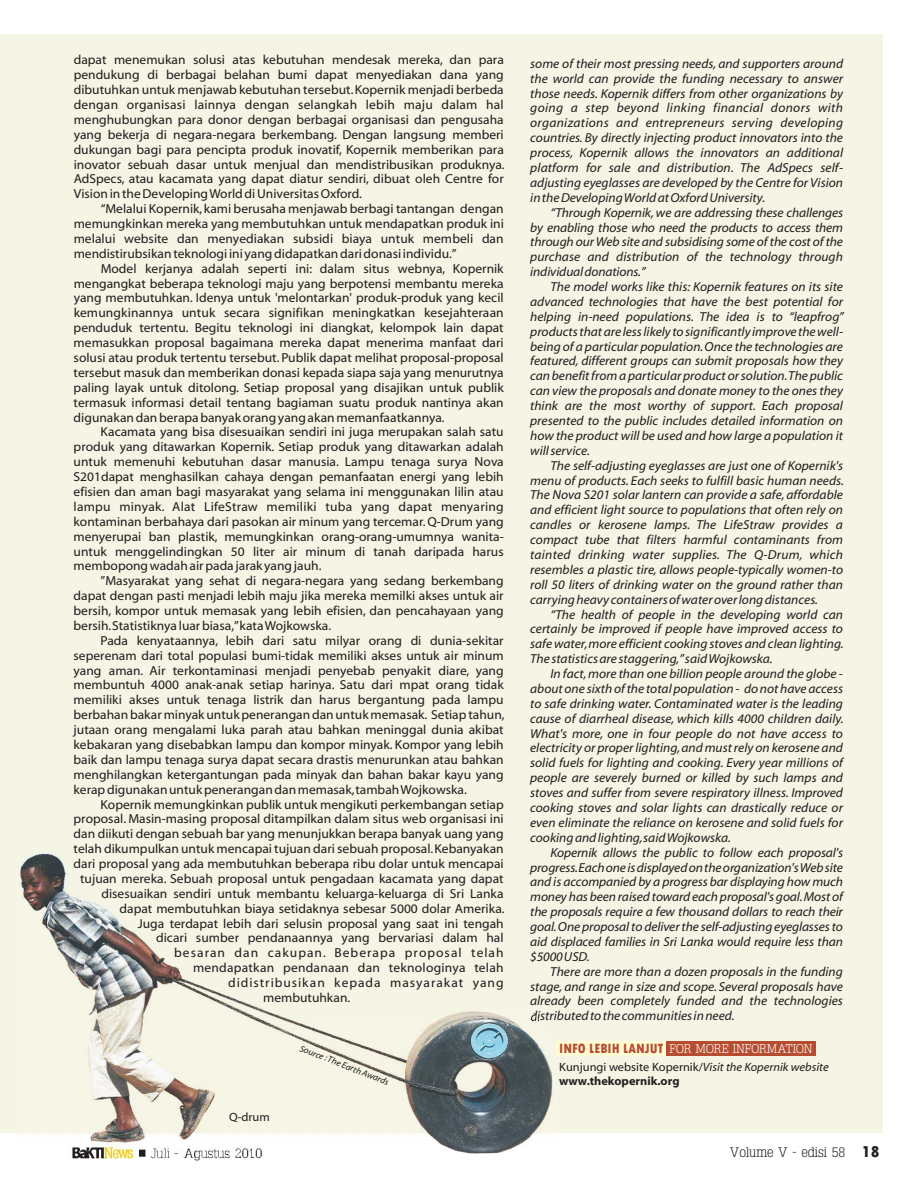
<style>
.page{position:relative;width:918px;height:1188px;background:#fff}
.page>*{position:absolute;margin:0;border:0;box-sizing:border-box;transform-origin:0 0}
.t1{font:300 13.5px "Typo Slabserif";color:#231f20}
.t2{font:13.05px/14.9px "Myriad Web Pro";color:#231f20;text-align:justify}
.t3{font:italic 13.05px/14.9px "Myriad Web Pro";color:#231f20;text-align:justify}
.t4{font:13.05px "Myriad Web Pro";letter-spacing:.02em;color:#231f20}
.t5{font:13.05px "Myriad Web Pro";letter-spacing:.08em;color:#231f20}
.t6{font:13.05px "Myriad Web Pro";letter-spacing:.075em;color:#231f20}
.t7{font:300 12.45px "Typo Slabserif";color:#fff}
.t8{font:12px/13.6px "Myriad Web Pro";color:#231f20}
.t9{font:italic 9px "Myriad Web Pro";color:#231f20}
.s1{font-family:"Tw Cen";font-weight:800;font-stretch:condensed;font-size:14.1px;color:#b64d30}
.s2{font-style:italic}
.s3{font-weight:700}
.s4{font-family:"Tw Cen";font-weight:800;font-stretch:condensed;font-size:16.5px}
</style>
<div class="page">
<div style="left:0;top:34px;width:883px;height:1099px;background:#f5f5e5"></div>
<img style="left:15px;top:853px;width:542px;height:306px">
<div style="left:556px;top:1041px;width:110px;height:15px;background:#fffcd5"></div>
<div style="left:666px;top:1041px;width:150px;height:15px;background:#b64d30"></div>
<p class="t2" style="left:74px;top:54px;width:433px">dapat menemukan solusi atas kebutuhan mendesak mereka, dan para pendukung di berbagai belahan bumi dapat menyediakan dana yang dibutuhkan untuk menjawab kebutuhan tersebut. Kopernik menjadi berbeda dengan organisasi lainnya dengan selangkah lebih maju dalam hal menghubungkan para donor dengan berbagai organisasi dan pengusaha yang bekerja di negara-negara berkembang. Dengan langsung memberi dukungan bagi para pencipta produk inovatif, Kopernik memberikan para inovator sebuah dasar untuk menjual dan mendistribusikan produknya.<br>AdSpecs, atau kacamata yang dapat diatur sendiri, dibuat oleh Centre for Vision in the Developing World di Universitas Oxford.</p>
<p class="t2" style="left:74px;top:202px;width:432px;text-indent:27px">“Melalui Kopernik, kami berusaha menjawab berbagi tantangan dengan memungkinkan mereka yang membutuhkan untuk mendapatkan produk ini melalui website dan menyediakan subsidi biaya untuk membeli dan mendistirubsikan teknologi ini yang didapatkan dari donasi individu.”</p>
<p class="t2" style="left:74px;top:262px;width:432px;text-indent:27px">Model kerjanya adalah seperti ini: dalam situs webnya, Kopernik mengangkat beberapa teknologi maju yang berpotensi membantu mereka yang membutuhkan. Idenya untuk 'melontarkan' produk-produk yang kecil kemungkinannya untuk secara signifikan meningkatkan kesejahteraan penduduk tertentu. Begitu teknologi ini diangkat, kelompok lain dapat memasukkan proposal bagaimana mereka dapat menerima manfaat dari solusi atau produk tertentu tersebut. Publik dapat melihat proposal-proposal tersebut masuk dan memberikan donasi kepada siapa saja yang menurutnya paling layak untuk ditolong. Setiap proposal yang disajikan untuk publik termasuk informasi detail tentang bagiaman suatu produk nantinya akan digunakan dan berapa banyak orang yang akan memanfaatkannya.</p>
<p class="t2" style="left:74px;top:426px;width:432px;text-indent:27px">Kacamata yang bisa disesuaikan sendiri ini juga merupakan salah satu produk yang ditawarkan Kopernik. Setiap produk yang ditawarkan adalah untuk memenuhi kebutuhan dasar manusia. Lampu tenaga surya Nova S201dapat menghasilkan cahaya dengan pemanfaatan energi yang lebih efisien dan aman bagi masyarakat yang selama ini menggunakan lilin atau lampu minyak. Alat LifeStraw memiliki tuba yang dapat menyaring kontaminan berbahaya dari pasokan air minum yang tercemar. Q-Drum yang menyerupai ban plastik, memungkinkan orang-orang-umumnya wanita&shy;untuk menggelindingkan 50 liter air minum di tanah daripada harus membopong wadah air pada jarak yang jauh.</p>
<p class="t2" style="left:74px;top:575px;width:432px;text-indent:27px">”Masyarakat yang sehat di negara-negara yang sedang berkembang dapat dengan pasti menjadi lebih maju jika mereka memilki akses untuk air bersih, kompor untuk memasak yang lebih efisien, dan pencahayaan yang bersih. Statistiknya luar biasa,” kata Wojkowska.</p>
<p class="t2" style="left:74px;top:634px;width:433px;text-indent:27px">Pada kenyataannya, lebih dari satu milyar orang di dunia-sekitar seperenam dari total populasi bumi-tidak memiliki akses untuk air minum yang aman. Air terkontaminasi menjadi penyebab penyakit diare, yang membuntuh 4000 anak-anak setiap harinya. Satu dari mpat orang tidak memiliki akses untuk tenaga listrik dan harus bergantung pada lampu berbahan bakar minyak untuk penerangan dan untuk memasak. Setiap tahun, jutaan orang mengalami luka parah atau bahkan meninggal dunia akibat kebakaran yang disebabkan lampu dan kompor minyak. Kompor yang lebih baik dan lampu tenaga surya dapat secara drastis menurunkan atau bahkan menghilangkan ketergantungan pada minyak dan bahan bakar kayu yang kerap digunakan untuk penerangan dan memasak, tambah Wojkowska.</p>
<p class="t2" style="left:101px;top:798px;width:405px">Kopernik memungkinkan publik untuk mengikuti perkembangan setiap</p>
<p class="t2" style="left:74px;top:813px;width:432px">proposal. Masin-masing proposal ditampilkan dalam situs web organisasi ini</p>
<p class="t2" style="left:74px;top:828px;width:432px">dan diikuti dengan sebuah bar yang menunjukkan berapa banyak uang yang</p>
<p class="t2" style="left:74px;top:842px;width:432px">telah dikumpulkan untuk mencapai tujuan dari sebuah proposal. Kebanyakan</p>
<p class="t2" style="left:74px;top:857px;width:432px">dari proposal yang ada membutuhkan beberapa ribu dolar untuk mencapai</p>
<p class="t2" style="left:80px;top:872px;width:425px">tujuan mereka. Sebuah proposal untuk pengadaan kacamata yang dapat</p>
<p class="t2" style="left:101px;top:887px;width:404px">disesuaikan sendiri untuk membantu keluarga-keluarga di Sri Lanka</p>
<p class="t2" style="left:120px;top:902px;width:387px">dapat membutuhkan biaya setidaknya sebesar 5000 dolar Amerika.</p>
<p class="t2" style="left:138px;top:917px;width:367px">Juga terdapat lebih dari selusin proposal yang saat ini tengah</p>
<p class="t2" style="left:156px;top:932px;width:349px">dicari sumber pendanaannya yang bervariasi dalam hal</p>
<p class="t5" style="left:174px;top:948px;width:331px">besaran dan cakupan. Beberapa proposal telah</p>
<p class="t4" style="left:193px;top:963px;width:312px">mendapatkan pendanaan dan teknologinya telah</p>
<p class="t6" style="left:228px;top:978px;width:277px">didistribusikan kepada masyarakat yang</p>
<p class="t2" style="left:263px;top:991px;width:89px">membutuhkan.</p>
<p class="t8" style="left:229px;top:1112px;width:42px">Q-drum</p>
<p class="t9" style="left:301px;top:1045px;width:36px;rotate:21deg">So r :T</p>
<p class="t9" style="left:310px;top:1048px;width:87px;rotate:21deg">u ce he Earth Awards</p>
<p class="t3" style="left:530px;top:57px;width:315px">some of their most pressing needs, and supporters around the world can provide the funding necessary to answer those needs. Kopernik differs from other organizations by going a step beyond linking financial donors with organizations and entrepreneurs serving developing countries. By directly injecting product innovators into the process, Kopernik allows the innovators an additional platform for sale and distribution. The AdSpecs self&shy;adjusting eyeglasses are developed by the Centre for Vision in the Developing World at Oxford University.</p>
<p class="t3" style="left:530px;top:206px;width:314px;text-indent:20px">“Through Kopernik, we are addressing these challenges by enabling those who need the products to access them through our Web site and subsidising some of the cost of the purchase and distribution of the technology through individual donations.”</p>
<p class="t3" style="left:530px;top:280px;width:315px;text-indent:20px">The model works like this: Kopernik features on its site advanced technologies that have the best potential for helping in-need populations. The idea is to “leapfrog” products that are less likely to significantly improve the well&shy;being of a particular population. Once the technologies are featured, different groups can submit proposals how they can benefit from a particular product or solution. The public can view the proposals and donate money to the ones they think are the most worthy of support. Each proposal presented to the public includes detailed information on how the product will be used and how large a population it will service.</p>
<p class="t3" style="left:530px;top:459px;width:315px;text-indent:20px">The self-adjusting eyeglasses are just one of Kopernik's menu of products. Each seeks to fulfill basic human needs.<br>The Nova S201 solar lantern can provide a safe, affordable and efficient light source to populations that often rely on candles or kerosene lamps. The LifeStraw provides a compact tube that filters harmful contaminants from tainted drinking water supplies. The Q-Drum, which resembles a plastic tire, allows people-typically women-to roll 50 liters of drinking water on the ground rather than carrying heavy containers of water over long distances.</p>
<p class="t3" style="left:530px;top:608px;width:315px;text-indent:20px">“The health of people in the developing world can certainly be improved if people have improved access to safe water, more efficient cooking stoves and clean lighting.<br>The statistics are staggering,” said Wojkowska.</p>
<p class="t3" style="left:530px;top:667px;width:315px;text-indent:20px">In fact, more than one billion people around the globe - about one sixth of the total population - do not have access to safe drinking water. Contaminated water is the leading cause of diarrheal disease, which kills 4000 children daily.<br>What's more, one in four people do not have access to electricity or proper lighting, and must rely on kerosene and solid fuels for lighting and cooking. Every year millions of people are severely burned or killed by such lamps and stoves and suffer from severe respiratory illness. Improved cooking stoves and solar lights can drastically reduce or even eliminate the reliance on kerosene and solid fuels for cooking and lighting, said Wojkowska.</p>
<p class="t3" style="left:530px;top:846px;width:315px;text-indent:20px">Kopernik allows the public to follow each proposal's progress. Each one is displayed on the organization's Web site and is accompanied by a progress bar displaying how much money has been raised toward each proposal's goal. Most of the proposals require a few thousand dollars to reach their goal. One proposal to deliver the self-adjusting eyeglasses to aid displaced families in Sri Lanka would require less than $5000 USD.</p>
<p class="t3" style="left:530px;top:965px;width:314px;text-indent:20px">There are more than a dozen proposals in the funding stage, and range in size and scope. Several proposals have already been completely funded and the technologies distributed to the communities in need.</p>
<p class="t7" style="left:559px;top:1044px;width:255px"><span class="s1">INFO LEBIH LANJUT</span> FOR MORE INFORMATION</p>
<p class="t8" style="left:559px;top:1061px;width:271px">Kunjungi website Kopernik/<span class="s2">Visit the Kopernik website </span><span class="s3">www.thekopernik.org</span></p>
<p class="t1" style="left:151px;top:1148px;width:112px">Juli - Agustus 2010</p>
<p class="t1" style="left:730px;top:1148px;width:151px">Volume V - edisi 58 <span class="s4">18</span></p>
</div>
